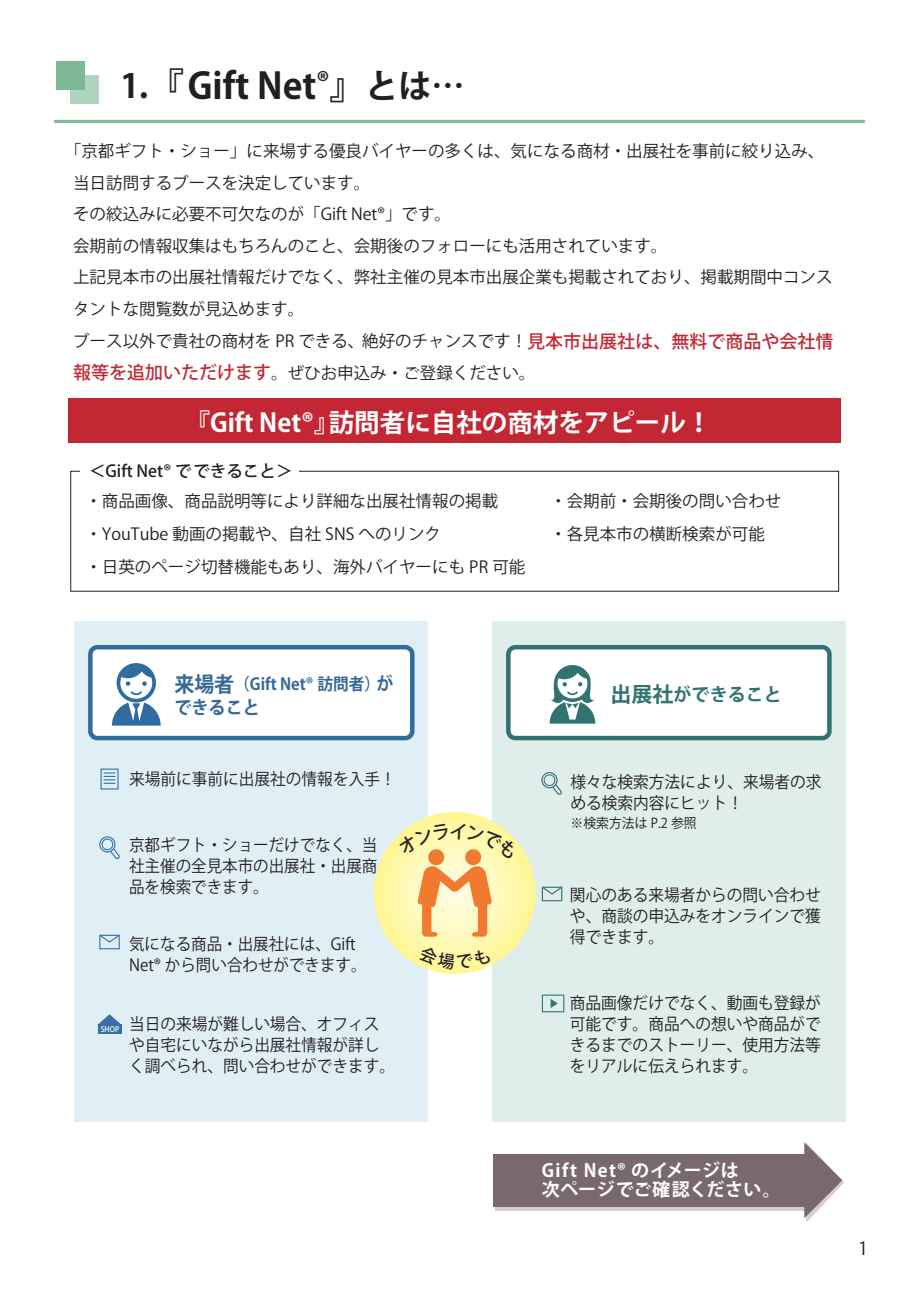
<style>
.page{position:relative;width:919px;height:1289px;background:#fff}
.page>*{position:absolute;margin:0;border:0;box-sizing:border-box;transform-origin:0 0}
.t1{font:700 36px "Koz Go Pr 6 N";color:#231f20}
.t2{font:700 25.5px "Koz Go Pr 6 N";color:#fff}
.t3{font:700 18px/19.5px "Koz Go Pr 6 N";letter-spacing:.03em;color:#fff}
.t4{font:700 18px "Koz Go Pr 6 N";color:#317273}
.t5{font:700 18px "Koz Go Pr 6 N";color:#386897;scale:.95 1}
.t6{font:18px "Koz Go Pr 6 N";color:#231f20}
.t7{font:16.5px/31.7px "Koz Go Pr 6 N";color:#231f20}
.t8{font:16.5px/21px "Koz Go Pr 6 N";color:#231f20;scale:.95 1}
.t9{font:16.5px/21px "Koz Go Pr 6 N";color:#231f20;text-align:justify;scale:.94 1}
.t10{font:700 16.5px "Koz Go Pr 6 N";color:#386897;scale:.95 1}
.t11{font:500 16.5px "Koz Go Pr 6 N";color:#231f20}
.t12{font:13.5px "Koz Go Pr 6 N";color:#231f20;scale:.95 1}
.t13{font:500 7.5px "Koz Go Pr 6 N";color:#fff;scale:.96 1}
.s1{font-size:33px}
.s2{font-weight:500;font-size:18px;color:#c22733}
.s3{font-size:21px}
.s4{font-size:18px}
</style>
<div class="page">
<div style="left:75px;top:621px;width:353px;height:500px;background:#e0eff6"></div>
<div style="left:492px;top:621px;width:353px;height:500px;background:#dfedeb"></div>
<div style="left:56px;top:61px;width:29px;height:28px;background:#7cb994"></div>
<svg style="left:71px;top:75px;width:28px;height:28px"></svg>
<hr style="left:54px;top:120px;width:810px;height:3px;background:#7cb994">
<div style="left:90px;top:647px;width:322px;height:91px;background:#fff;border-radius:7px"></div>
<div style="left:88px;top:645px;width:326px;height:95px;border:4px solid #316c9e;border-radius:7px"></div>
<svg style="left:112px;top:663px;width:49px;height:62px"></svg>
<div style="left:508px;top:647px;width:321px;height:91px;background:#fff;border-radius:7px"></div>
<div style="left:506px;top:645px;width:325px;height:95px;border:4px solid #317273;border-radius:7px"></div>
<svg style="left:549px;top:665px;width:46px;height:58px"></svg>
<svg style="left:374px;top:812px;width:161px;height:161px;background:#fef69d"></svg>
<div style="left:99px;top:836px;width:16px;height:16px;border:1px solid #3770a6;border-radius:50%"></div>
<div style="left:101px;top:838px;width:12px;height:12px;border:1px solid #3770a6;border-radius:50%"></div>
<svg style="left:109px;top:847px;width:11px;height:13px"></svg>
<div style="left:99px;top:934px;width:21px;height:15px;border:1px solid #3770a6"></div>
<svg style="left:99px;top:934px;width:21px;height:9px"></svg>
<div style="left:100px;top:768px;width:18px;height:21px;border:1px solid #3770a6"></div>
<svg style="left:104px;top:772px;width:11px;height:11px"></svg>
<div style="left:98px;top:1024px;width:23px;height:10px;background:#3770a6"></div>
<svg style="left:98px;top:1014px;width:23px;height:10px"></svg>
<svg style="left:495px;top:1206px;width:309px;height:4px"></svg>
<div style="left:493px;top:1153px;width:318px;height:53px;background:#79696c"></div>
<svg style="left:804px;top:1142px;width:40px;height:80px"></svg>
<div style="left:541px;top:772px;width:16px;height:16px;border:1px solid #336e6f;border-radius:50%"></div>
<div style="left:543px;top:774px;width:12px;height:12px;border:1px solid #336e6f;border-radius:50%"></div>
<svg style="left:551px;top:783px;width:11px;height:12px"></svg>
<div style="left:542px;top:886px;width:20px;height:15px;border:1px solid #336e6f"></div>
<svg style="left:541px;top:886px;width:22px;height:9px"></svg>
<div style="left:542px;top:994px;width:22px;height:18px;border:1px solid #2d7879"></div>
<svg style="left:550px;top:999px;width:7px;height:9px"></svg>
<div style="left:68px;top:398px;width:772px;height:44px;background:#c22733"></div>
<div style="left:70px;top:471px;width:769px;height:120px;border:1px solid #231f20"></div>
<div style="left:80px;top:463px;width:218px;height:13px;background:#fff"></div>
<svg style="left:397px;top:822px;width:122px;height:114px;background:#fbe09e"></svg>
<svg style="left:418px;top:944px;width:73px;height:25px;background:#fef7a4"></svg>
<h1 class="t1" style="left:120px;top:65px;width:346px"><span class="s1">1.</span>『Gift Net<sup>®</sup>』<span class="s1">とは…</span></h1>
<p class="t7" style="left:73px;top:136px;width:761px;text-indent:-8px">「京都ギフト・ショー」に来場する優良バイヤーの多くは、気になる商材・出展社を事前に絞り込み、当日訪問するブースを決定しています。<br>その絞込みに必要不可欠なのが「Gift Net®」です。<br>会期前の情報収集はもちろんのこと、会期後のフォローにも活用されています。<br>上記見本市の出展社情報だけでなく、弊社主催の見本市出展企業も掲載されており、掲載期間中コンスタントな閲覧数が見込めます。<br>ブース以外で貴社の商材を PR できる、絶好のチャンスです！<span class="s2">見本市出展社は、無料で商品や会社情報等を追加いただけます</span>。ぜひお申込み・ご登録ください。</p>
<h2 class="t2" style="left:185px;top:408px;width:528px">『Gift Net®』訪問者に自社の商材をアピール！</h2>
<p class="t11" style="left:89px;top:461px;width:205px">＜Gift Net® でできること＞</p>
<p class="t7" style="left:85px;top:485px;width:441px;line-height:33px">・商品画像、商品説明等により詳細な出展社情報の掲載・YouTube 動画の掲載や、自社 SNS へのリンク<br>・日英のページ切替機能もあり、海外バイヤーにも PR 可能</p>
<p class="t7" style="left:550px;top:485px;width:233px;line-height:33px">・会期前・会期後の問い合わせ・各見本市の横断検索が可能</p>
<p class="t10" style="left:174px;top:674px;width:232px"><span class="s3">来場者</span>（Gift Net® 訪問者）<span class="s4">が</span></p>
<p class="t5" style="left:174px;top:697px;width:91px">できること</p>
<p class="t8" style="left:129px;top:769px;width:282px">来場前に事前に出展社の情報を入手！</p>
<p class="t9" style="left:129px;top:835px;width:266px">京都ギフト・ショーだけでなく、当社主催の全見本市の出展社・出展商品を検索できます。</p>
<p class="t9" style="left:129px;top:933px;width:254px">気になる商品・出展社には、Gift<br>Net® から問い合わせができます。</p>
<p class="t13" style="left:101px;top:1025px;width:21px">SHOP</p>
<p class="t8" style="left:129px;top:1014px;width:281px">当日の来場が難しい場合、オフィスや自宅にいながら出展社情報が詳しく調べられ、問い合わせができます。</p>
<p class="t4" style="left:610px;top:684px;width:173px"><span class="s3">出展社</span>ができること</p>
<p class="t8" style="left:570px;top:772px;width:266px">様々な検索方法により、来場者の求める検索内容にヒット！</p>
<p class="t12" style="left:570px;top:815px;width:134px">※検索方法は P.2 参照</p>
<p class="t8" style="left:570px;top:884px;width:266px;text-align:justify">関心のある来場者からの問い合わせや、商談の申込みをオンラインで獲得できます。</p>
<p class="t8" style="left:570px;top:992px;width:266px;text-align:justify">商品画像だけでなく、動画も登録が可能です。商品への想いや商品ができるまでのストーリー、使用方法等をリアルに伝えられます。</p>
<p class="t3" style="left:542px;top:1160px;width:240px">Gift Net® のイメージは<br>次ページでご確認ください。</p>
<p class="t6" style="left:858px;top:1238px;width:11px">1</p>
</div>
